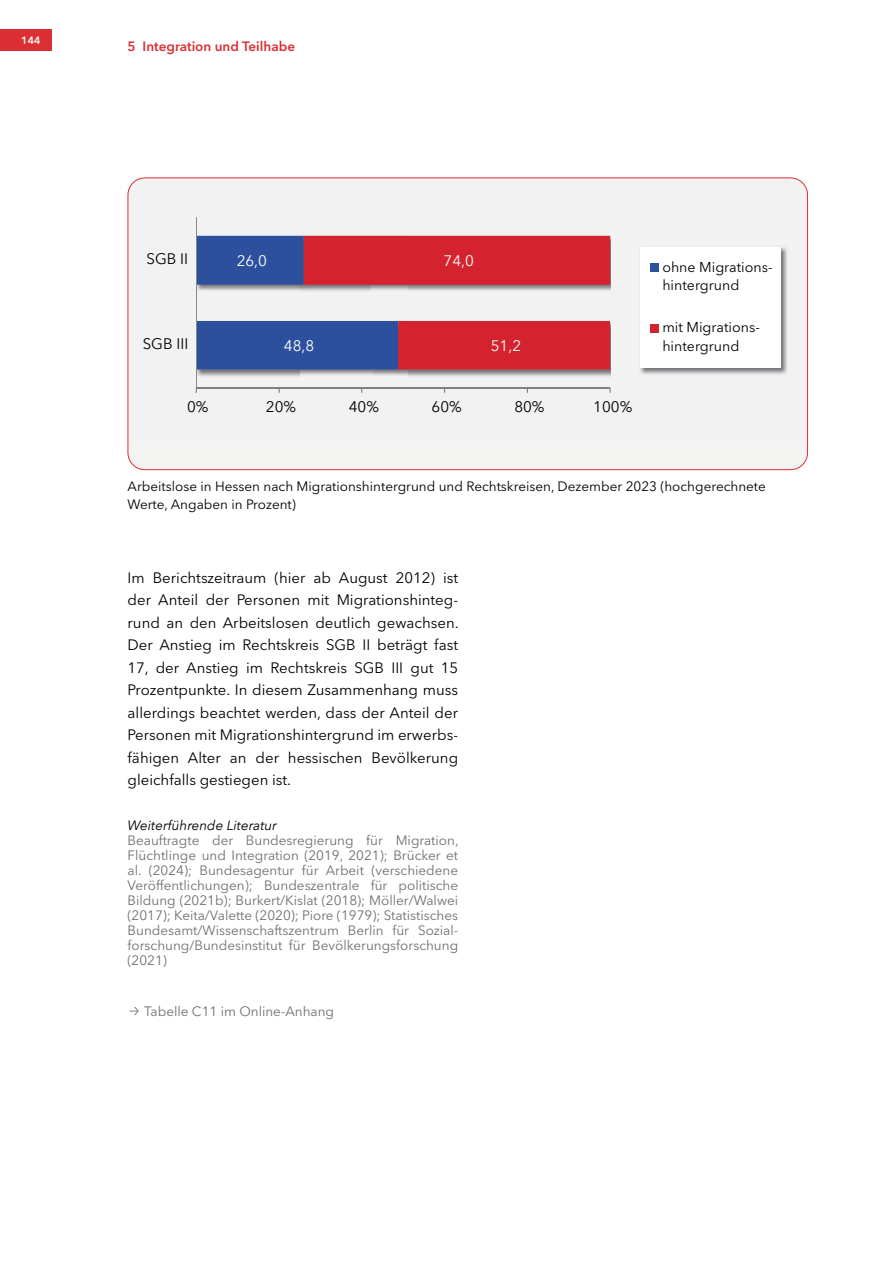
<style>
.page{position:relative;width:893px;height:1263px;background:#fff}
.page>*{position:absolute;margin:0;border:0;box-sizing:border-box;transform-origin:0 0}
.t1{font:15.15px "Avenir Next LT Pro";color:#010202}
.t2{font:15.15px "Avenir Next LT Pro";color:#fff}
.t3{font:15px/22.5px "Avenir Next LT Pro";color:#000;text-align:justify}
.t4{font:14.25px/18.5px "Avenir Next LT Pro";color:#010202}
.t5{font:13.5px/15px "Avenir Next LT Pro";color:#706f6f;text-align:justify}
.t6{font:13.5px/18px "Avenir Next LT Pro";color:#000}
.t7{font:600 13.5px "Avenir Next LT Pro";color:#dc2f34}
.t8{font:italic 13.5px "Avenir Next";color:#000}
.t9{font:600 10.5px "Avenir Next LT Pro";color:#fff}
.s1{font-family:"Fira Sans";font-weight:300;font-size:15px}
</style>
<div class="page">
<div style="left:0;top:30px;width:51px;height:21px;background:#dc2f34"></div>
<div style="left:128px;top:178px;width:679px;height:292px;background:#f3f3f2;border-radius:17px"></div>
<img style="left:197px;top:235px;width:104px;height:142px">
<img style="left:407px;top:235px;width:204px;height:142px">
<img style="left:301px;top:235px;width:106px;height:141px">
<svg style="left:197px;top:236px;width:413px;height:133px"></svg>
<hr style="left:196px;top:387px;width:414px;height:1px;background:#7f7f80">
<hr style="left:196px;top:218px;width:1px;height:170px;background:#888989">
<img style="left:640px;top:247px;width:147px;height:128px">
<div style="left:640px;top:247px;width:141px;height:120px;background:#fff"></div>
<div style="left:651px;top:264px;width:8px;height:8px;background:#2d509e"></div>
<div style="left:651px;top:324px;width:8px;height:8px;background:#d4232e"></div>
<p class="t9" style="left:21px;top:34px;width:21px">144</p>
<p class="t7" style="left:128px;top:38px;width:169px">5 Integration und Teilhabe</p>
<p class="t1" style="left:146px;top:250px;width:43px">SGB II</p>
<p class="t1" style="left:143px;top:335px;width:47px">SGB III</p>
<p class="t2" style="left:237px;top:251px;width:32px">26,0</p>
<p class="t2" style="left:284px;top:336px;width:32px">48,8</p>
<p class="t2" style="left:444px;top:251px;width:32px">74,0</p>
<p class="t2" style="left:491px;top:336px;width:32px">51,2</p>
<p class="t1" style="left:187px;top:398px;width:23px">0%</p>
<p class="t1" style="left:266px;top:398px;width:32px">20%</p>
<p class="t1" style="left:349px;top:398px;width:32px">40%</p>
<p class="t1" style="left:432px;top:398px;width:32px">60%</p>
<p class="t1" style="left:514px;top:398px;width:32px">80%</p>
<p class="t1" style="left:593px;top:398px;width:41px">100%</p>
<p class="t4" style="left:662px;top:258px;width:112px">ohne Migrations&shy;hintergrund</p>
<p class="t4" style="left:662px;top:318px;width:99px">mit Migrations&shy;hintergrund</p>
<p class="t6" style="left:128px;top:478px;width:640px">Arbeitslose in Hessen nach Migrationshintergrund und Rechtskreisen, Dezember 2023 (hochgerechnete<br>Werte, Angaben in Prozent)</p>
<p class="t3" style="left:128px;top:566px;width:333px">Im Berichtszeitraum (hier ab August 2012) ist der Anteil der Personen mit Migrationshinteg&shy;rund an den Arbeitslosen deutlich gewachsen.<br>Der Anstieg im Rechtskreis SGB II beträgt fast 17, der Anstieg im Rechtskreis SGB III gut 15<br>Prozentpunkte. In diesem Zusammenhang muss allerdings beachtet werden, dass der Anteil der Personen mit Migrationshintergrund im erwerbs&shy;fähigen Alter an der hessischen Bevölkerung gleichfalls gestiegen ist.</p>
<h5 class="t8" style="left:128px;top:814px;width:151px">Weiterführende Literatur</h5>
<p class="t5" style="left:128px;top:833px;width:332px">Beauftragte der Bundesregierung für Migration, Flüchtlinge und Integration (2019, 2021); Brücker et al. (2024); Bundesagentur für Arbeit (verschiedene Veröffentlichungen); Bundeszentrale für politische Bildung (2021b); Burkert/Kislat (2018); Möller/Walwei (2017); Keita/Valette (2020); Piore (1979); Statistisches Bundesamt/Wissenschaftszentrum Berlin für Sozial&shy;forschung/Bundesinstitut für Bevölkerungsforschung (2021)</p>
<p class="t5" style="left:128px;top:1004px;width:208px"><span class="s1">→</span> Tabelle C11 im Online-Anhang</p>
</div>
